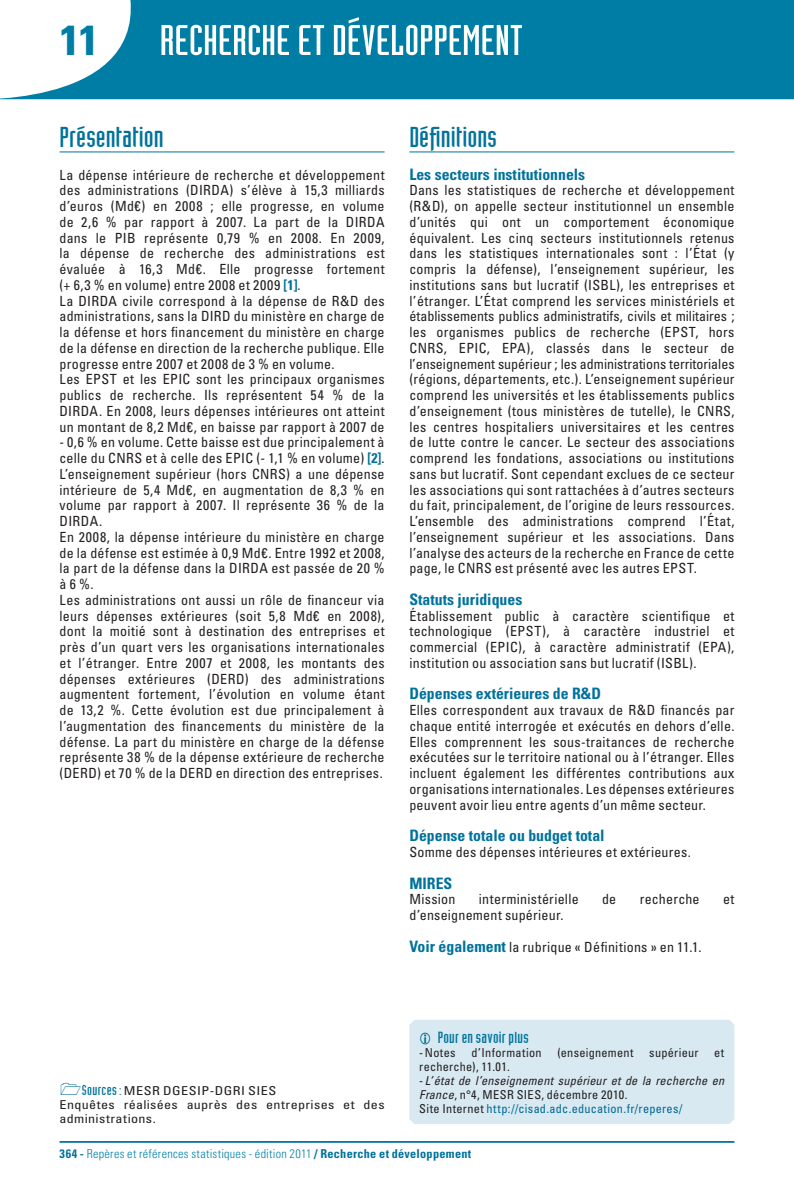
<style>
.page{position:relative;width:794px;height:1191px;background:#fff}
.page>*{position:absolute;margin:0;border:0;box-sizing:border-box;transform-origin:0 0}
.t1{font:42px "Industria Com Solid";letter-spacing:-.005em;color:#fff;scale:1.2 1}
.t2{font:700 condensed 42px "Univers LT Std";color:#007da5;scale:1.1 1}
.t3{font:28px "Industria Com Solid";color:#00729c;scale:1.2 1}
.t4{font:700 condensed 15.75px "Univers LT Std";color:#00729c}
.t5{font:15.75px "Industria Com Solid";letter-spacing:.015em;color:#00729c;scale:1.2 1}
.t6{font:condensed 14px/15.8px "Univers LT Std";letter-spacing:.02em;color:#231f20;text-align:justify}
.t7{font:italic condensed 12.25px/14px "Univers LT Std";letter-spacing:.015em;color:#231f20}
.t8{font:condensed 12.25px/14px "Univers LT Std";letter-spacing:.025em;color:#231f20;scale:1.15 1}
.t9{font:300 condensed 12.25px "Univers LT Std";letter-spacing:.02em;color:#0183ab}
.t10{font:condensed 12.25px "Univers LT Std";letter-spacing:.025em;color:#231f20}
.s1{font-weight:700;color:#00729c}
.s2{font-weight:700;font-size:15.75px;color:#00729c}
.s3{font-family:"Industria Com Solid";font-stretch:normal;font-size:14px;color:#00729c}
.s4{font-style:normal}
.s5{font-style:normal;color:#006893}
</style>
<div class="page">
<hr style="left:60px;top:1141px;width:674px;height:1px;background:#00729c">
<hr style="left:60px;top:151px;width:324px;height:1px;background:#00729c">
<hr style="left:409px;top:151px;width:325px;height:1px;background:#00729c">
<svg style="left:0;top:0;width:794px;height:100px;background:#238fb1"></svg>
<div style="left:409px;top:1020px;width:325px;height:104px;background:#d8e9f1"></div>
<h1 class="t2" style="left:60px;top:15px;width:37px">11</h1>
<h1 class="t1" style="left:160px;top:17px;width:304px">Recherche et développement</h1>
<h2 class="t3" style="left:60px;top:121px;width:88px">Présentation</h2>
<h2 class="t3" style="left:409px;top:121px;width:74px">Définitions</h2>
<p class="t6" style="left:60px;top:166px;width:326px;text-align:left">La dépense intérieure de recherche et développement des administrations (DIRDA) s’élève à 15,3 milliards d’euros (Md€) en 2008 ; elle progresse, en volume de 2,6 % par rapport à 2007. La part de la DIRDA dans le PIB représente 0,79 % en 2008. En 2009, la dépense de recherche des administrations est évaluée à 16,3 Md€. Elle progresse fortement (+ 6,3 % en volume) entre 2008 et 2009 <span class="s1">[1]</span>.<br>La DIRDA civile correspond à la dépense de R&amp;D des administrations, sans la DIRD du ministère en charge de la défense et hors financement du ministère en charge de la défense en direction de la recherche publique. Elle progresse entre 2007 et 2008 de 3 % en volume.<br>Les EPST et les EPIC sont les principaux organismes publics de recherche. Ils représentent 54 % de la DIRDA. En 2008, leurs dépenses intérieures ont atteint un montant de 8,2 Md€, en baisse par rapport à 2007 de</p>
<p class="t6" style="left:60px;top:434px;width:326px;text-align:left">- 0,6 % en volume. Cette baisse est due principalement à celle du CNRS et à celle des EPIC (- 1,1 % en volume) <span class="s1">[2]</span>.<br>L’enseignement supérieur (hors CNRS) a une dépense intérieure de 5,4 Md€, en augmentation de 8,3 % en volume par rapport à 2007. Il représente 36 % de la DIRDA.<br>En 2008, la dépense intérieure du ministère en charge de la défense est estimée à 0,9 Md€. Entre 1992 et 2008, la part de la défense dans la DIRDA est passée de 20 % à6%.<br>Les administrations ont aussi un rôle de financeur via leurs dépenses extérieures (soit 5,8 Md€ en 2008), dont la moitié sont à destination des entreprises et près d’un quart vers les organisations internationales et l’étranger. Entre 2007 et 2008, les montants des dépenses extérieures (DERD) des administrations augmentent fortement, l’évolution en volume étant de 13,2 %. Cette évolution est due principalement à l’augmentation des financements du ministère de la défense. La part du ministère en charge de la défense représente 38 % de la dépense extérieure de recherche (DERD) et 70 % de la DERD en direction des entreprises.</p>
<p class="t4" style="left:409px;top:164px;width:177px">Les secteurs institutionnels</p>
<p class="t6" style="left:409px;top:182px;width:327px">Dans les statistiques de recherche et développement (R&amp;D), on appelle secteur institutionnel un ensemble d’unités qui ont un comportement économique équivalent. Les cinq secteurs institutionnels retenus dans les statistiques internationales sont : l’État (y compris la défense), l’enseignement supérieur, les institutions sans but lucratif (ISBL), les entreprises et l’étranger. L’État comprend les services ministériels et établissements publics administratifs, civils et militaires ; les organismes publics de recherche (EPST, hors CNRS, EPIC, EPA), classés dans le secteur de l’enseignement supérieur ; les administrations territoriales (régions, départements, etc.). L’enseignement supérieur comprend les universités et les établissements publics d’enseignement (tous ministères de tutelle), le CNRS, les centres hospitaliers universitaires et les centres de lutte contre le cancer. Le secteur des associations comprend les fondations, associations ou institutions sans but lucratif. Sont cependant exclues de ce secteur les associations qui sont rattachées à d’autres secteurs du fait, principalement, de l’origine de leurs ressources.<br>L’ensemble des administrations comprend l’État, l’enseignement supérieur et les associations. Dans l’analyse des acteurs de la recherche en France de cette page, le CNRS est présenté avec les autres EPST.</p>
<p class="t4" style="left:409px;top:589px;width:114px">Statuts juridiques</p>
<p class="t6" style="left:409px;top:607px;width:326px">Établissement public à caractère scientifique et technologique (EPST), à caractère industriel et commercial (EPIC), à caractère administratif (EPA), institution ou association sans but lucratif (ISBL).</p>
<p class="t4" style="left:409px;top:684px;width:193px">Dépenses extérieures de R&amp;D</p>
<p class="t6" style="left:409px;top:702px;width:326px">Elles correspondent aux travaux de R&amp;D financés par chaque entité interrogée et exécutés en dehors d’elle.<br>Elles comprennent les sous-traitances de recherche exécutées sur le territoire national ou à l’étranger. Elles incluent également les différentes contributions aux organisations internationales. Les dépenses extérieures peuvent avoir lieu entre agents d’un même secteur.</p>
<p class="t4" style="left:409px;top:826px;width:197px">Dépense totale ou budget total</p>
<p class="t6" style="left:409px;top:844px;width:283px">Somme des dépenses intérieures et extérieures.</p>
<p class="t4" style="left:409px;top:873px;width:44px">MIRES</p>
<p class="t6" style="left:409px;top:891px;width:48px">Mission</p>
<p class="t6" style="left:479px;top:891px;width:101px">interministérielle</p>
<p class="t6" style="left:602px;top:891px;width:16px">de</p>
<p class="t6" style="left:639px;top:891px;width:61px">recherche</p>
<p class="t6" style="left:723px;top:891px;width:13px">et</p>
<p class="t6" style="left:409px;top:907px;width:156px">d’enseignement supérieur.</p>
<p class="t6" style="left:409px;top:938px;width:294px"><span class="s2">Voir également</span> la rubrique « Définitions » en 11.1.</p>
<p class="t8" style="left:60px;top:1083px;width:284px;text-indent:22px"><span class="s3">Sources :</span> MESR DGESIP-DGRI SIES<br>Enquêtes réalisées auprès des entreprises et des administrations.</p>
<p class="t5" style="left:438px;top:1028px;width:77px">Pour en savoir plus</p>
<p class="t10" style="left:419px;top:1044px;width:38px">- Notes</p>
<p class="t10" style="left:471px;top:1044px;width:72px">d’Information</p>
<p class="t10" style="left:557px;top:1044px;width:78px">(enseignement</p>
<p class="t10" style="left:649px;top:1044px;width:51px">supérieur</p>
<p class="t10" style="left:714px;top:1044px;width:12px">et</p>
<p class="t10" style="left:419px;top:1058px;width:92px">recherche), 11.01.</p>
<p class="t7" style="left:419px;top:1073px;width:306px"><span class="s4">-</span> L’état de l’enseignement supérieur et de la recherche en<br>France<span class="s4">, n°4, MESR SIES, décembre 2010.<br>Site Internet</span> <span class="s5">http://cisad.adc.education.fr/reperes/</span></p>
<p class="t9" style="left:60px;top:1146px;width:413px"><span class="s1">364 -</span> Repères et références statistiques - édition 2011 <span class="s1">/ Recherche et développement</span></p>
</div>
